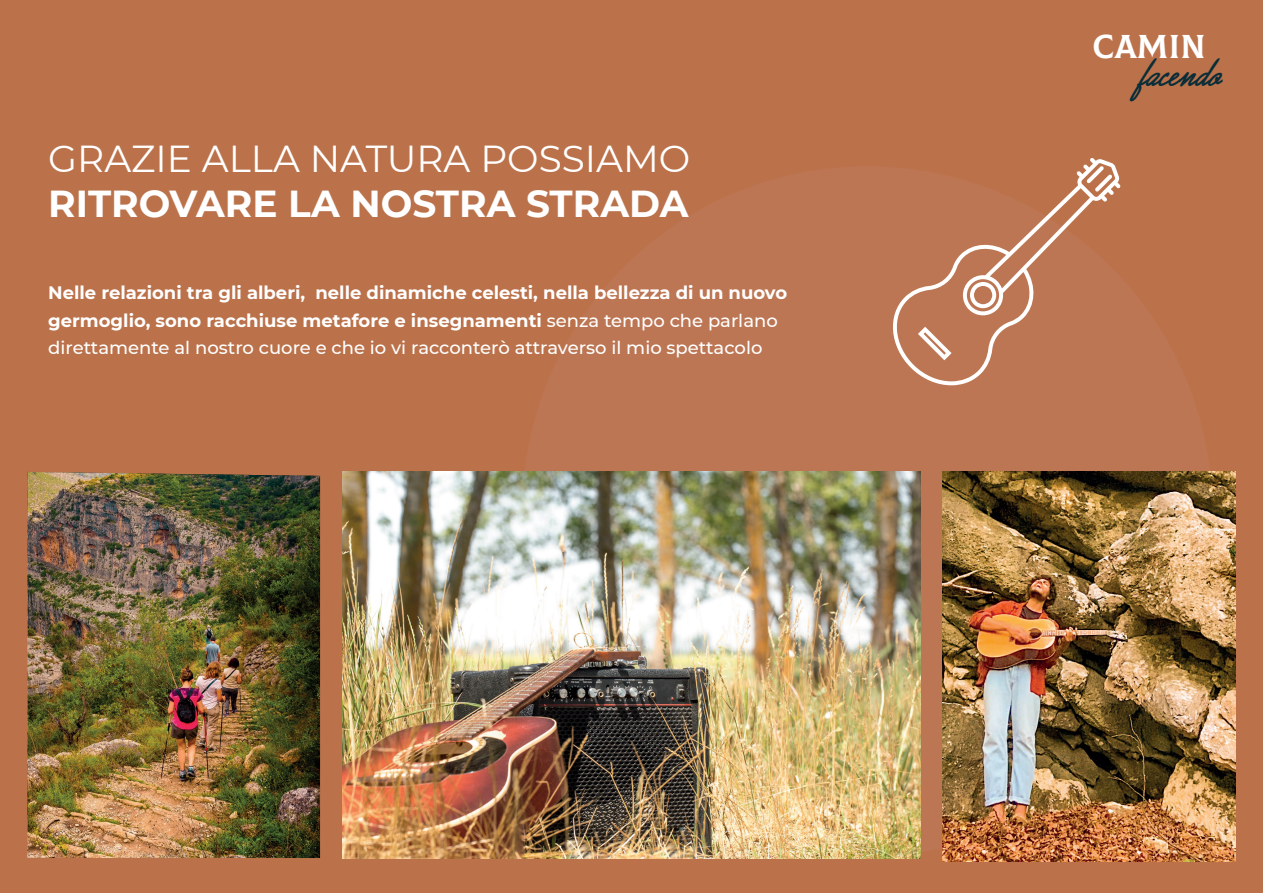
<style>
.page{position:relative;width:1263px;height:893px;background:#bb724b}
.page>*{position:absolute;margin:0;border:0;box-sizing:border-box;transform-origin:0 0}
.t1{font:37.5px "Montserrat";color:#fff}
.t2{font:700 37.5px "Montserrat";color:#fff}
.t3{font:35.55px "Great Day Bold Personal Use";color:#0b2d38}
.t4{font:32.7px "Colus";color:#fff}
.t5{font:700 18px/27.6px "Montserrat";color:#fff}
.s1{font-weight:500}
</style>
<div class="page">
<div style="left:522px;top:166px;width:690px;height:690px;background:#bd7654;border-radius:50%"></div>
<img style="left:314px;top:475px;width:6px;height:383px">
<img style="left:28px;top:472px;width:286px;height:386px">
<img style="left:342px;top:472px;width:578px;height:386px">
<img style="left:943px;top:472px;width:292px;height:390px">
<svg style="left:893px;top:158px;width:227px;height:227px"></svg>
<svg style="left:1086px;top:166px;width:26px;height:26px"></svg>
<h1 class="t1" style="left:48px;top:133px;width:644px">GRAZIE ALLA NATURA POSSIAMO</h1>
<h1 class="t2" style="left:48px;top:176px;width:642px">RITROVARE LA NOSTRA STRADA</h1>
<p class="t5" style="left:48px;top:278px;width:740px">Nelle relazioni tra gli alberi, nelle dinamiche celesti, nella bellezza di un nuovo germoglio, sono racchiuse metafore e insegnamenti <span class="s1">senza tempo che parlano direttamente al nostro cuore e che io vi racconterò attraverso il mio spettacolo</span></p>
<h3 class="t4" style="left:1092px;top:22px;width:115px">CAMIN</h3>
<h2 class="t3" style="left:1139px;top:53px;width:83px">facendo</h2>
</div>
